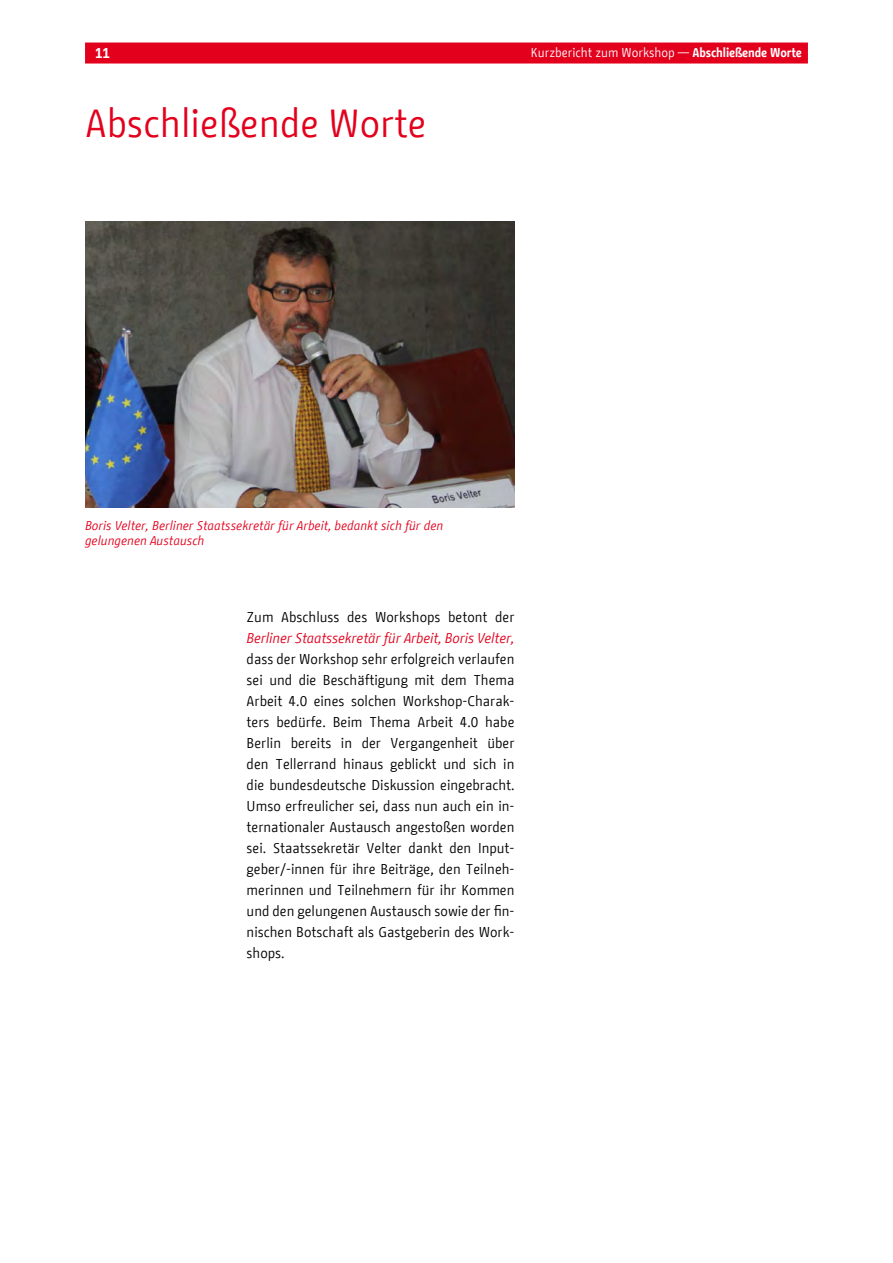
<style>
.page{position:relative;width:893px;height:1263px;background:#fff}
.page>*{position:absolute;margin:0;border:0;box-sizing:border-box;transform-origin:0 0}
.t1{font:39px "BMF Change";color:#e3001d}
.t2{font:14.25px/21px "BMF Change";color:#000;text-align:justify}
.t3{font:700 14.25px "BMF Change";color:#fff}
.t4{font:italic 12.75px/15px "BMF Change";color:#e3001d}
.t5{font:12.75px "BMF Change";color:#fff}
.s1{font-weight:700}
.s2{font-style:italic;color:#e3001d}
</style>
<div class="page">
<div style="left:96px;top:43px;width:701px;height:21px;background:#e3001d"></div>
<img style="left:85px;top:221px;width:429px;height:286px">
<p class="t3" style="left:95px;top:43px;width:16px">11</p>
<h1 class="t1" style="left:85px;top:96px;width:343px">Abschließende Worte</h1>
<p class="t5" style="left:531px;top:44px;width:273px">Kurzbericht zum Workshop — <span class="s1">Abschließende Worte</span></p>
<p class="t4" style="left:85px;top:518px;width:360px">Boris Velter, Berliner Staatssekretär für Arbeit, bedankt sich für den gelungenen Austausch</p>
<p class="t2" style="left:247px;top:607px;width:269px">Zum Abschluss des Workshops betont der <span class="s2">Berliner Staatssekretär für Arbeit, Boris Velter, </span>dass der Workshop sehr erfolgreich verlaufen sei und die Beschäftigung mit dem Thema Arbeit 4.0 eines solchen Workshop-Charak&shy;ters bedürfe. Beim Thema Arbeit 4.0 habe Berlin bereits in der Vergangenheit über den Tellerrand hinaus geblickt und sich in die bundesdeutsche Diskussion eingebracht.<br>Umso erfreulicher sei, dass nun auch ein in&shy;ternationaler Austausch angestoßen worden sei. Staatssekretär Velter dankt den Input&shy;geber/-innen für ihre Beiträge, den Teilneh&shy;merinnen und Teilnehmern für ihr Kommen und den gelungenen Austausch sowie der fin&shy;nischen Botschaft als Gastgeberin des Work&shy;shops.</p>
</div>
